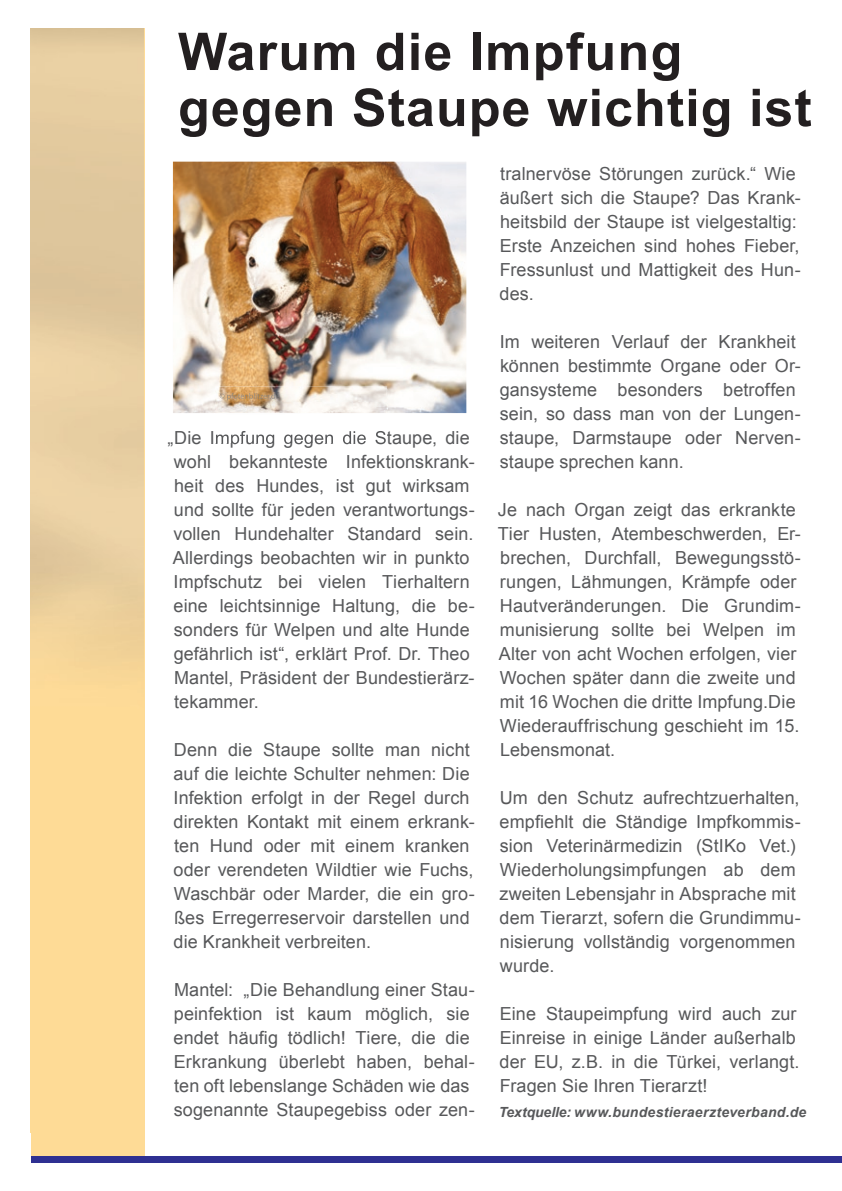
<style>
.page{position:relative;width:842px;height:1191px;background:#fff}
.page>*{position:absolute;margin:0;border:0;box-sizing:border-box;transform-origin:0 0}
.t1{font:700 52px/56px "Arial";letter-spacing:.02em;color:#231f20}
.t2{font:18px/24px "Arial";letter-spacing:.005em;color:#57585a}
.t3{font:italic 700 14px "Arial";letter-spacing:.02em;color:#57585a}
</style>
<div class="page">
<div style="left:31px;top:28px;width:114px;height:1134px;background:#fedb96"></div>
<div style="left:31px;top:1157px;width:811px;height:6px;background:#2e3092"></div>
<div style="left:30px;top:28px;width:114px;height:1104px;background:#fedb96"></div>
<img style="left:30px;top:28px;width:114px;height:634px">
<img style="left:173px;top:162px;width:293px;height:251px">
<img style="left:215px;top:387px;width:172px;height:26px">
<img style="left:216px;top:431px;width:170px;height:12px">
<img style="left:220px;top:393px;width:59px;height:7px">
<h1 class="t1" style="left:178px;top:25px;width:635px">Warum die Impfung gegen Staupe wichtig ist</h1>
<p class="t2" style="left:168px;top:426px;width:309px">„Die Impfung gegen die Staupe, die wohl bekannteste Infektionskrank&shy;heit des Hundes, ist gut wirksam und sollte für jeden verantwortungs&shy;vollen Hundehalter Standard sein.<br>Allerdings beobachten wir in punkto Impfschutz bei vielen Tierhaltern eine leichtsinnige Haltung, die be&shy;sonders für Welpen und alte Hunde gefährlich ist“, erklärt Prof. Dr. Theo Mantel, Präsident der Bundestierärz&shy;tekammer.</p>
<p class="t2" style="left:174px;top:738px;width:303px">Denn die Staupe sollte man nicht auf die leichte Schulter nehmen: Die Infektion erfolgt in der Regel durch direkten Kontakt mit einem erkrank&shy;ten Hund oder mit einem kranken oder verendeten Wildtier wie Fuchs, Waschbär oder Marder, die ein gro&shy;ßes Erregerreservoir darstellen und die Krankheit verbreiten.</p>
<p class="t2" style="left:174px;top:978px;width:303px">Mantel: „Die Behandlung einer Stau&shy;peinfektion ist kaum möglich, sie endet häufig tödlich! Tiere, die die Erkrankung überlebt haben, behal&shy;ten oft lebenslange Schäden wie das sogenannte Staupegebiss oder zen-</p>
<p class="t2" style="left:500px;top:162px;width:303px">tralnervöse Störungen zurück.“ Wie äußert sich die Staupe? Das Krank&shy;heitsbild der Staupe ist vielgestaltig:<br>Erste Anzeichen sind hohes Fieber,<br>Fressunlust und Mattigkeit des Hun&shy;des.</p>
<p class="t2" style="left:500px;top:330px;width:303px">Im weiteren Verlauf der Krankheit können bestimmte Organe oder Or&shy;gansysteme besonders betroffen sein, so dass man von der Lungen&shy;staupe, Darmstaupe oder Nerven&shy;staupe sprechen kann.</p>
<p class="t2" style="left:498px;top:498px;width:304px">Je nach Organ zeigt das erkrankte Tier Husten, Atembeschwerden, Er&shy;brechen, Durchfall, Bewegungsstö&shy;rungen, Lähmungen, Krämpfe oder Hautveränderungen. Die Grundim&shy;munisierung sollte bei Welpen im Alter von acht Wochen erfolgen, vier Wochen später dann die zweite und mit 16 Wochen die dritte Impfung.Die Wiederauffrischung geschieht im 15.<br>Lebensmonat.</p>
<p class="t2" style="left:499px;top:786px;width:303px">Um den Schutz aufrechtzuerhalten, empfiehlt die Ständige Impfkommis&shy;sion Veterinärmedizin (StIKo Vet.)<br>Wiederholungsimpfungen ab dem zweiten Lebensjahr in Absprache mit dem Tierarzt, sofern die Grundimmu&shy;nisierung vollständig vorgenommen wurde.</p>
<p class="t2" style="left:500px;top:1002px;width:301px">Eine Staupeimpfung wird auch zur Einreise in einige Länder außerhalb der EU, z.B. in die Türkei, verlangt.<br>Fragen Sie Ihren Tierarzt!</p>
<p class="t3" style="left:499px;top:1102px;width:309px">Textquelle: www.bundestieraerzteverband.de</p>
</div>
